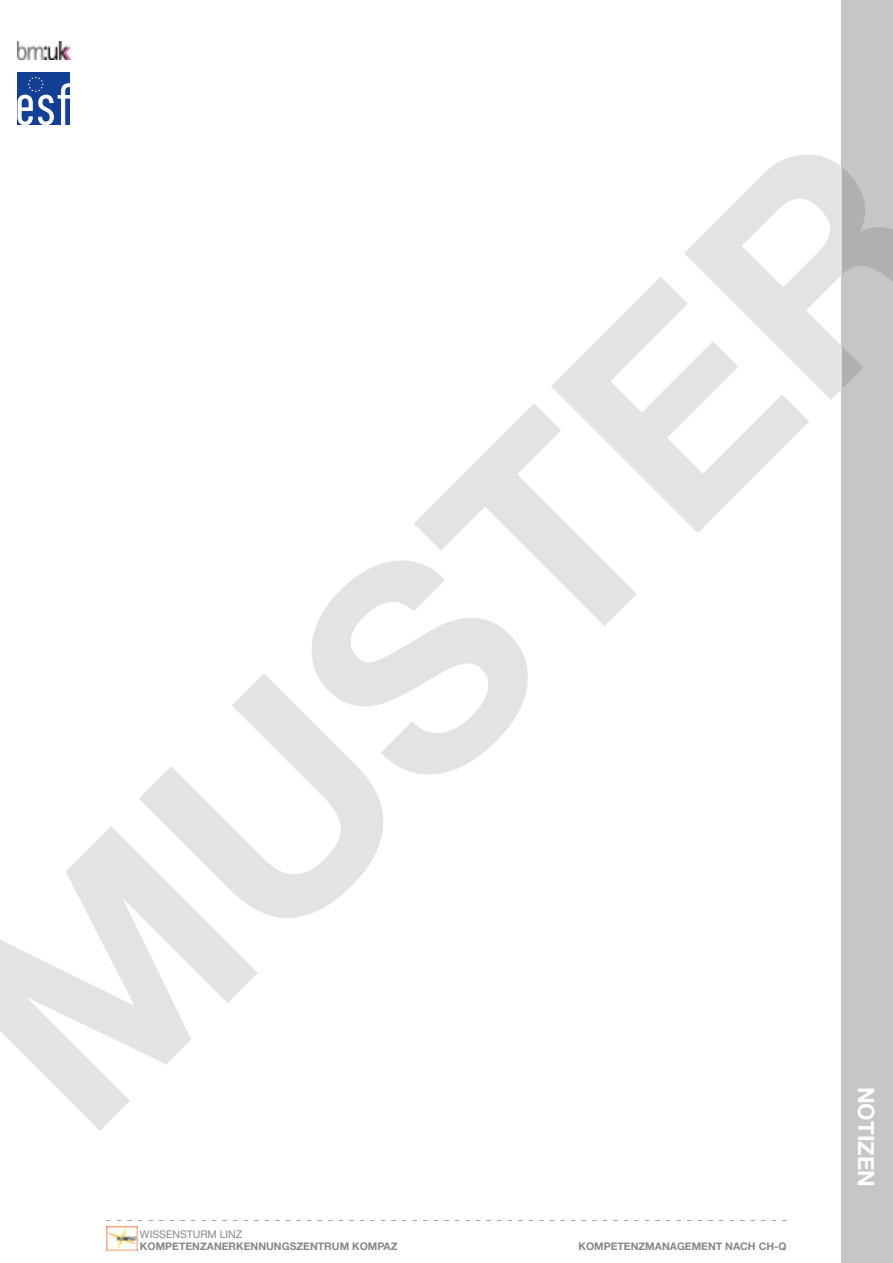
<style>
.page{position:relative;width:893px;height:1263px;background:#fff}
.page>*{position:absolute;margin:0;border:0;box-sizing:border-box;transform-origin:0 0}
.t1{font:700 290.7px "Helvetica Neue";color:#e3e3e3}
.t2{font:700 22.5px "Helvetica Neue";color:#fff}
.t3{font:700 10.5px "Helvetica Neue";color:#878786}
.t4{font:10.5px "Helvetica Neue";color:#878786}
</style>
<div class="page">
<div style="left:842px;top:0;width:51px;height:1263px;background:#c5c6c6"></div>
<img style="left:106px;top:1226px;width:31px;height:24px">
<div style="left:18px;top:72px;width:52px;height:53px;background:#134094"></div>
<svg style="left:17px;top:76px;width:53px;height:49px"></svg>
<img style="left:17px;top:42px;width:53px;height:18px">
<h1 class="t1" style="left:-115px;top:945px;width:1245px;rotate:-45deg">MUSTER</h1>
<h2 class="t2" style="left:880px;top:1087px;width:102px;rotate:90deg">NOTIZEN</h2>
<p class="t4" style="left:140px;top:1228px;width:104px">WISSENSTURM LINZ</p>
<p class="t3" style="left:140px;top:1240px;width:259px">KOMPETENZANERKENNUNGSZENTRUM KOMPAZ</p>
<p class="t3" style="left:578px;top:1240px;width:210px">KOMPETENZMANAGEMENT NACH CH-Q</p>
</div>
